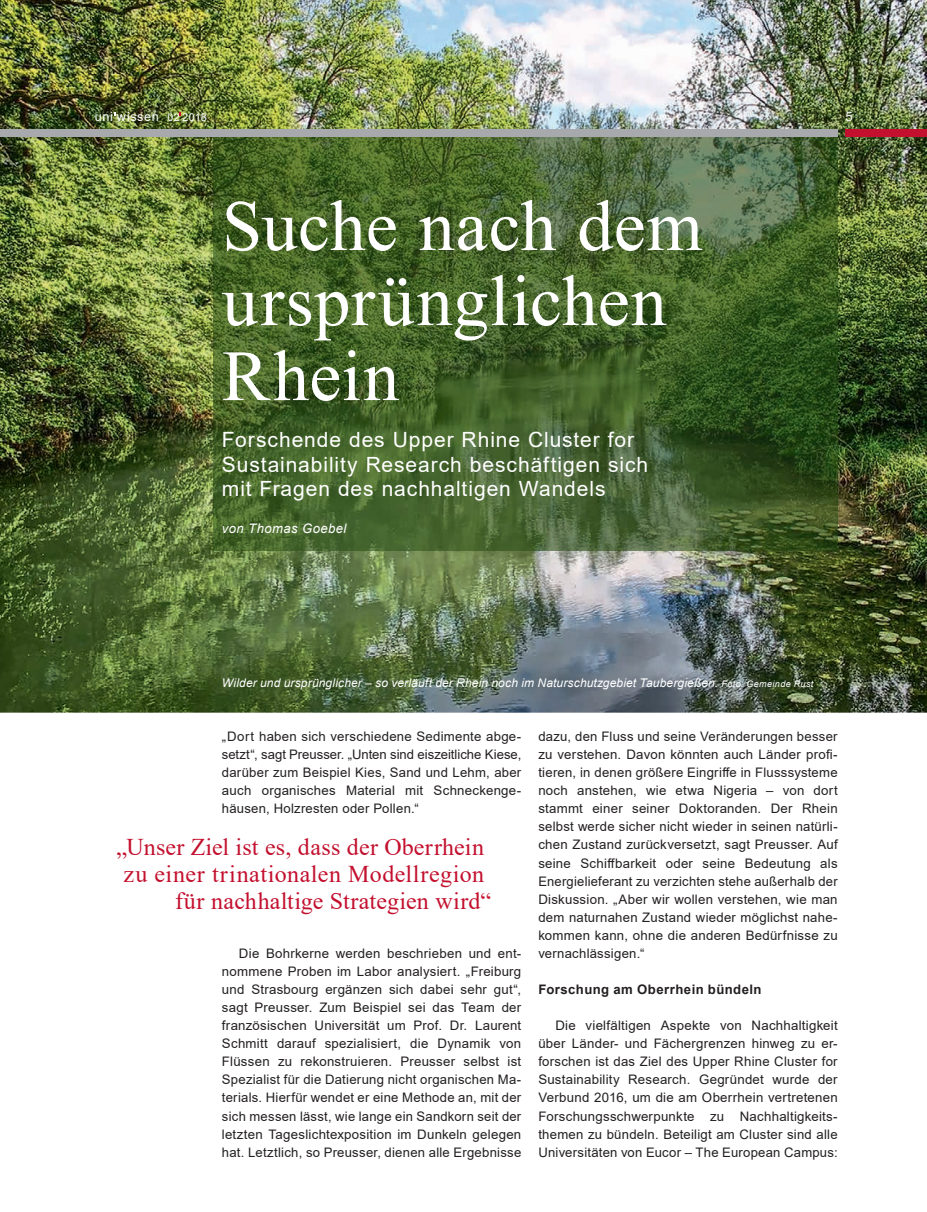
<style>
.page{position:relative;width:927px;height:1212px;background:#fff}
.page>*{position:absolute;margin:0;border:0;box-sizing:border-box;transform-origin:0 0}
.t1{font:72px/75px "Times New Roman";letter-spacing:.01em;color:#fff}
.t2{font:24px/27px "Times New Roman";letter-spacing:.015em;color:#c3102e;text-align:right}
.t3{font:21px/24.8px "Arial";letter-spacing:.045em;color:#fff}
.t4{font:13.2px/18px "Arial";letter-spacing:.02em;color:#231f20;text-align:justify}
.t5{font:700 13.2px "Arial";letter-spacing:.035em;color:#231f20}
.t6{font:italic 13.2px "Arial";letter-spacing:.035em;color:#fff}
.t7{font:13.2px "Arial";color:#fff}
.t8{font:12.75px "Arial";letter-spacing:.045em;color:#fff}
.t9{font:italic 12px "Arial";letter-spacing:.015em;color:#fff}
.s1{font-size:10.5px}
.s2{font-size:10.8px}
.s3{font-size:9px}
</style>
<div class="page">
<img style="left:0;top:0;width:927px;height:713px">
<div style="left:845px;top:129px;width:82px;height:8px;background:#c3102e"></div>
<div style="left:0;top:129px;width:838px;height:8px;background:#a8a9ad"></div>
<img style="left:213px;top:137px;width:625px;height:413px">
<p class="t8" style="left:95px;top:108px;width:113px">uni wissen <span class="s1">02</span> <span class="s2">2018</span></p>
<h1 class="t1" style="left:222px;top:186px;width:482px">Suche nach dem ursprünglichen<br>Rhein</h1>
<h3 class="t3" style="left:222px;top:427px;width:428px">Forschende des Upper Rhine Cluster for<br>Sustainability Research beschäftigen sich mit Fragen des nachhaltigen Wandels</h3>
<p class="t6" style="left:222px;top:520px;width:126px">von Thomas Goebel</p>
<p class="t7" style="left:845px;top:107px;width:9px">5</p>
<p class="t9" style="left:222px;top:675px;width:593px">Wilder und ursprünglicher – so verläuft der Rhein noch im Naturschutzgebiet Taubergießen. <span class="s3">Foto: Gemeinde Rust</span></p>
<p class="t4" style="left:222px;top:727px;width:301px">„Dort haben sich verschiedene Sedimente abge&shy;setzt“, sagt Preusser. „Unten sind eiszeitliche Kiese, darüber zum Beispiel Kies, Sand und Lehm, aber auch organisches Material mit Schneckenge&shy;häusen, Holzresten oder Pollen.“</p>
<h2 class="t2" style="left:116px;top:832px;width:376px">„Unser Ziel ist es, dass der Oberrhein zu einer trinationalen Modellregion für nachhaltige Strategien wird“</h2>
<p class="t4" style="left:222px;top:944px;width:301px;text-indent:17px">Die Bohrkerne werden beschrieben und ent&shy;nommene Proben im Labor analysiert. „Freiburg und Strasbourg ergänzen sich dabei sehr gut“, sagt Preusser. Zum Beispiel sei das Team der französischen Universität um Prof. Dr. Laurent Schmitt darauf spezialisiert, die Dynamik von Flüssen zu rekonstruieren. Preusser selbst ist Spezialist für die Datierung nicht organischen Ma&shy;terials. Hierfür wendet er eine Methode an, mit der sich messen lässt, wie lange ein Sandkorn seit der letzten Tageslichtexposition im Dunkeln gelegen hat. Letztlich, so Preusser, dienen alle Ergebnisse</p>
<p class="t4" style="left:538px;top:727px;width:301px">dazu, den Fluss und seine Veränderungen besser zu verstehen. Davon könnten auch Länder profi&shy;tieren, in denen größere Eingriffe in Flusssysteme noch anstehen, wie etwa Nigeria – von dort stammt einer seiner Doktoranden. Der Rhein selbst werde sicher nicht wieder in seinen natürli&shy;chen Zustand zurückversetzt, sagt Preusser. Auf seine Schiffbarkeit oder seine Bedeutung als Energielieferant zu verzichten stehe außerhalb der Diskussion. „Aber wir wollen verstehen, wie man dem naturnahen Zustand wieder möglichst nahe&shy;kommen kann, ohne die anderen Bedürfnisse zu vernachlässigen.“</p>
<p class="t5" style="left:538px;top:980px;width:225px">Forschung am Oberrhein bündeln</p>
<p class="t4" style="left:538px;top:1016px;width:301px;text-indent:17px">Die vielfältigen Aspekte von Nachhaltigkeit über Länder- und Fächergrenzen hinweg zu er&shy;forschen ist das Ziel des Upper Rhine Cluster for Sustainability Research. Gegründet wurde der Verbund 2016, um die am Oberrhein vertretenen Forschungsschwerpunkte zu Nachhaltigkeits&shy;themen zu bündeln. Beteiligt am Cluster sind alle Universitäten von Eucor – The European Campus:</p>
</div>
